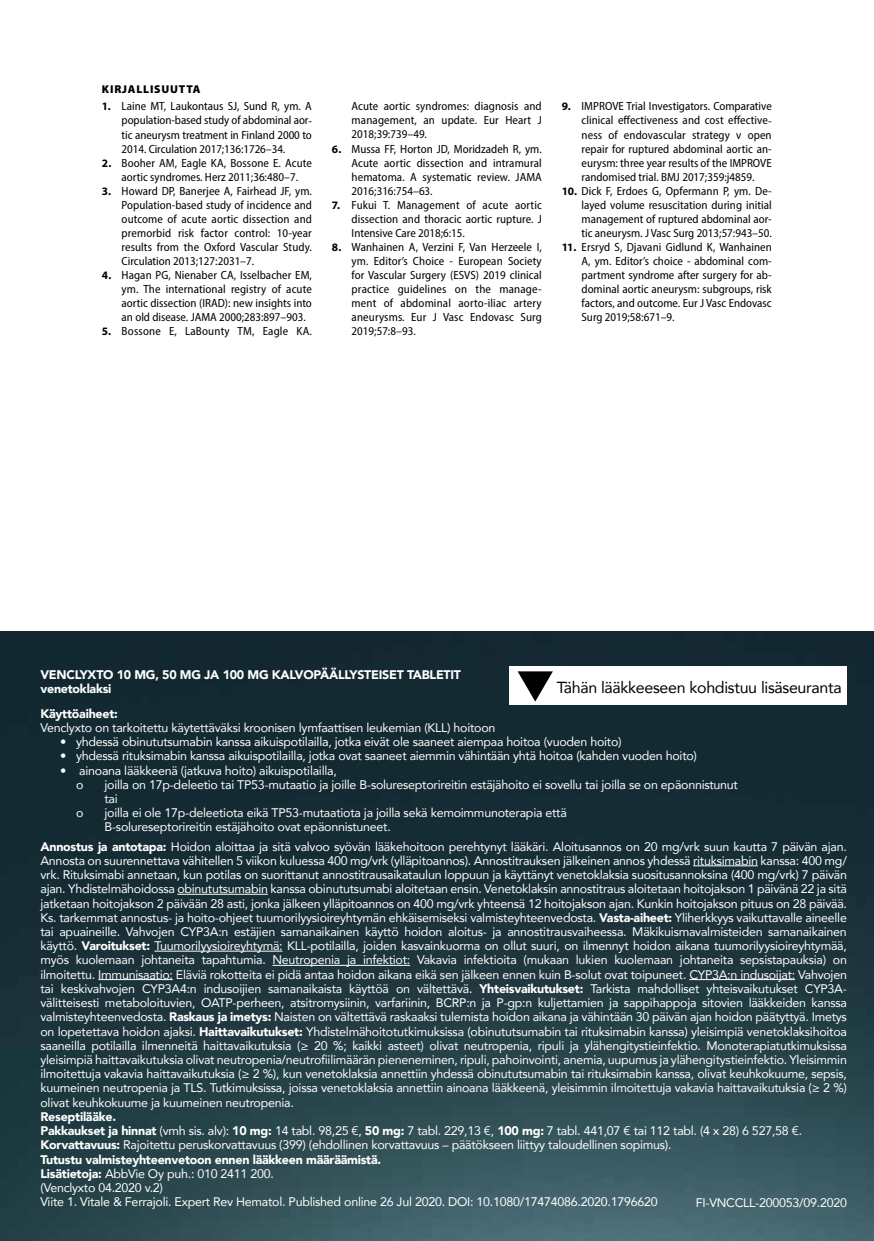
<style>
.page{position:relative;width:874px;height:1241px;background:#fff}
.page>*{position:absolute;margin:0;border:0;box-sizing:border-box;transform-origin:0 0}
.t1{font:15.92px "Avenir";letter-spacing:-.02em;color:#000}
.t2{font:12.42px/14.2px "Avenir";letter-spacing:-.02em;color:#fff}
.t3{font:900 12.42px/14.2px "Avenir";letter-spacing:-.02em;color:#fff}
.t4{font:semi-condensed 11.9px/14px "Myriad Pro";color:#000;text-align:justify}
.t5{font:900 11.38px "Myriad Pro";letter-spacing:.07em;color:#000}
.s1{font-weight:700;font-stretch:normal;font-size:11.38px}
.s2{font-weight:900}
</style>
<div class="page">
<img style="left:0;top:632px;width:873px;height:608px">
<hr style="left:692px;top:865px;width:65px;height:1px;background:#fff">
<hr style="left:177px;top:893px;width:91px;height:1px;background:#fff">
<hr style="left:154px;top:950px;width:128px;height:1px;background:#fff">
<hr style="left:272px;top:964px;width:138px;height:1px;background:#fff">
<hr style="left:98px;top:979px;width:75px;height:1px;background:#fff">
<hr style="left:689px;top:979px;width:105px;height:1px;background:#fff">
<div style="left:509px;top:666px;width:337px;height:38px;background:#fff"></div>
<svg style="left:517px;top:671px;width:35px;height:30px"></svg>
<p class="t5" style="left:102px;top:81px;width:100px">KIRJALLISUUTTA</p>
<p class="t4" style="left:122px;top:99px;width:192px;text-indent:-20px"><span class="s1">1.</span> Laine MT, Laukontaus SJ, Sund R, ym. A population-based study of abdominal aor&shy;tic aneurysm treatment in Finland 2000 to 2014. Circulation 2017;136:1726–34.</p>
<p class="t4" style="left:102px;top:155px;width:211px;text-align:center"><span class="s1">2.</span> Booher AM, Eagle KA, Bossone E. Acute aortic syndromes. Herz 2011;36:480–7.</p>
<p class="t4" style="left:122px;top:183px;width:192px;text-indent:-20px"><span class="s1">3.</span> Howard DP, Banerjee A, Fairhead JF, ym.<br>Population-based study of incidence and outcome of acute aortic dissection and premorbid risk factor control: 10-year results from the Oxford Vascular Study.<br>Circulation 2013;127:2031–7.</p>
<p class="t4" style="left:122px;top:267px;width:192px;text-indent:-20px"><span class="s1">4.</span> Hagan PG, Nienaber CA, Isselbacher EM, ym. The international registry of acute aortic dissection (IRAD): new insights into an old disease. JAMA 2000;283:897–903.</p>
<p class="t4" style="left:102px;top:323px;width:211px"><span class="s1">5.</span> Bossone E, LaBounty TM, Eagle KA.</p>
<p class="t4" style="left:351px;top:99px;width:192px">Acute aortic syndromes: diagnosis and management, an update. Eur Heart J 2018;39:739–49.</p>
<p class="t4" style="left:351px;top:141px;width:192px;text-indent:-20px"><span class="s1">6.</span> Mussa FF, Horton JD, Moridzadeh R, ym.<br>Acute aortic dissection and intramural hematoma. A systematic review. JAMA 2016;316:754–63.</p>
<p class="t4" style="left:351px;top:197px;width:192px;text-indent:-20px"><span class="s1">7.</span> Fukui T. Management of acute aortic dissection and thoracic aortic rupture. J Intensive Care 2018;6:15.</p>
<p class="t4" style="left:351px;top:239px;width:192px;text-indent:-20px"><span class="s1">8.</span> Wanhainen A, Verzini F, Van Herzeele I, ym. Editor’s Choice - European Society for Vascular Surgery (ESVS) 2019 clinical practice guidelines on the manage&shy;ment of abdominal aorto-iliac artery aneurysms. Eur J Vasc Endovasc Surg 2019;57:8–93.</p>
<p class="t4" style="left:581px;top:99px;width:192px;text-indent:-20px"><span class="s1">9.</span> IMPROVE Trial Investigators. Comparative clinical effectiveness and cost effective&shy;ness of endovascular strategy v open repair for ruptured abdominal aortic an&shy;eurysm: three year results of the IMPROVE randomised trial. BMJ 2017;359:j4859.</p>
<p class="t4" style="left:581px;top:183px;width:192px;text-indent:-20px"><span class="s1">10.</span> Dick F, Erdoes G, Opfermann P, ym. De&shy;layed volume resuscitation during initial management of ruptured abdominal aor&shy;tic aneurysm. J Vasc Surg 2013;57:943–50.</p>
<p class="t4" style="left:581px;top:239px;width:192px;text-indent:-20px"><span class="s1">11.</span> Ersryd S, Djavani Gidlund K, Wanhainen A, ym. Editor’s choice - abdominal com&shy;partment syndrome after surgery for ab&shy;dominal aortic aneurysm: subgroups, risk factors, and outcome. Eur J Vasc Endovasc Surg 2019;58:671–9.</p>
<p class="t3" style="left:40px;top:667px;width:422px">VENCLYXTO 10 MG, 50 MG JA 100 MG KALVOPÄÄLLYSTEISET TABLETIT venetoklaksi</p>
<p class="t3" style="left:40px;top:705px;width:79px">Käyttöaiheet:</p>
<p class="t2" style="left:40px;top:720px;width:456px">Venclyxto on tarkoitettu käytettäväksi kroonisen lymfaattisen leukemian (KLL) hoitoon</p>
<p class="t2" style="left:60px;top:734px;width:563px">• yhdessä obinututsumabin kanssa aikuispotilailla, jotka eivät ole saaneet aiempaa hoitoa (vuoden hoito)</p>
<p class="t2" style="left:60px;top:748px;width:638px">• yhdessä rituksimabin kanssa aikuispotilailla, jotka ovat saaneet aiemmin vähintään yhtä hoitoa (kahden vuoden hoito)</p>
<p class="t2" style="left:76px;top:762px;width:262px;text-indent:-16px">• ainoana lääkkeenä (jatkuva hoito) aikuispotilailla, o</p>
<p class="t1" style="left:556px;top:674px;width:286px">Tähän lääkkeeseen kohdistuu lisäseuranta</p>
<p class="t2" style="left:104px;top:776px;width:634px">joilla on 17p-deleetio tai TP53-mutaatio ja joille B-solureseptorireitin estäjähoito ei sovellu tai joilla se on epäonnistunut tai</p>
<p class="t2" style="left:76px;top:805px;width:9px">o</p>
<p class="t2" style="left:104px;top:805px;width:463px">joilla ei ole 17p-deleetiota eikä TP53-mutaatiota ja joilla sekä kemoimmunoterapia että<br>B-solureseptorireitin estäjähoito ovat epäonnistuneet.</p>
<p class="t2" style="left:40px;top:838px;width:807px;text-align:justify"><span class="s2">Annostus ja antotapa:</span> Hoidon aloittaa ja sitä valvoo syövän lääkehoitoon perehtynyt lääkäri. Aloitusannos on 20 mg/vrk suun kautta 7 päivän ajan.<br>Annosta on suurennettava vähitellen 5 viikon kuluessa 400 mg/vrk (ylläpitoannos). Annostitrauksen jälkeinen annos yhdessä rituksimabin kanssa: 400 mg/ vrk. Rituksimabi annetaan, kun potilas on suorittanut annostitrausaikataulun loppuun ja käyttänyt venetoklaksia suositusannoksina (400 mg/vrk) 7 päivän ajan. Yhdistelmähoidossa obinututsumabin kanssa obinututsumabi aloitetaan ensin. Venetoklaksin annostitraus aloitetaan hoitojakson 1 päivänä 22 ja sitä jatketaan hoitojakson 2 päivään 28 asti, jonka jälkeen ylläpitoannos on 400 mg/vrk yhteensä 12 hoitojakson ajan. Kunkin hoitojakson pituus on 28 päivää.<br>Ks. tarkemmat annostus- ja hoito-ohjeet tuumorilyysioireyhtymän ehkäisemiseksi valmisteyhteenvedosta. <span class="s2">Vasta-aiheet:</span> Yliherkkyys vaikuttavalle aineelle tai apuaineille. Vahvojen CYP3A:n estäjien samanaikainen käyttö hoidon aloitus- ja annostitrausvaiheessa. Mäkikuismavalmisteiden samanaikainen käyttö. <span class="s2">Varoitukset:</span> Tuumorilyysioireyhtymä: KLL-potilailla, joiden kasvainkuorma on ollut suuri, on ilmennyt hoidon aikana tuumorilyysioireyhtymää, myös kuolemaan johtaneita tapahtumia. Neutropenia ja infektiot: Vakavia infektioita (mukaan lukien kuolemaan johtaneita sepsistapauksia) on ilmoitettu. Immunisaatio: Eläviä rokotteita ei pidä antaa hoidon aikana eikä sen jälkeen ennen kuin B-solut ovat toipuneet. CYP3A:n indusoijat: Vahvojen tai keskivahvojen CYP3A4:n indusoijien samanaikaista käyttöä on vältettävä. <span class="s2">Yhteisvaikutukset:</span> Tarkista mahdolliset yhteisvaikutukset CYP3A&shy;välitteisesti metaboloituvien, OATP-perheen, atsitromysiinin, varfariinin, BCRP:n ja P-gp:n kuljettamien ja sappihappoja sitovien lääkkeiden kanssa valmisteyhteenvedosta. <span class="s2">Raskaus ja imetys:</span> Naisten on vältettävä raskaaksi tulemista hoidon aikana ja vähintään 30 päivän ajan hoidon päätyttyä. Imetys on lopetettava hoidon ajaksi. <span class="s2">Haittavaikutukset:</span> Yhdistelmähoitotutkimuksissa (obinututsumabin tai rituksimabin kanssa) yleisimpiä venetoklaksihoitoa saaneilla potilailla ilmenneitä haittavaikutuksia (≥ 20 %; kaikki asteet) olivat neutropenia, ripuli ja ylähengitystieinfektio. Monoterapiatutkimuksissa yleisimpiä haittavaikutuksia olivat neutropenia/neutrofiilimäärän pieneneminen, ripuli, pahoinvointi, anemia, uupumus ja ylähengitystieinfektio. Yleisimmin ilmoitettuja vakavia haittavaikutuksia (≥ 2 %), kun venetoklaksia annettiin yhdessä obinututsumabin tai rituksimabin kanssa, olivat keuhkokuume, sepsis, kuumeinen neutropenia ja TLS. Tutkimuksissa, joissa venetoklaksia annettiin ainoana lääkkeenä, yleisimmin ilmoitettuja vakavia haittavaikutuksia (≥ 2 %) olivat keuhkokuume ja kuumeinen neutropenia.</p>
<p class="t2" style="left:40px;top:1108px;width:762px"><span class="s2">Reseptilääke.<br>Pakkaukset ja hinnat</span> (vmh sis. alv): <span class="s2">10 mg:</span> 14 tabl. 98,25 €, <span class="s2">50 mg:</span> 7 tabl. 229,13 €, <span class="s2">100 mg:</span> 7 tabl. 441,07 € tai 112 tabl. (4 x 28) 6 527,58 €.<br><span class="s2">Korvattavuus:</span> Rajoitettu peruskorvattavuus (399) (ehdollinen korvattavuus – päätökseen liittyy taloudellinen sopimus).<br><span class="s2">Tutustu valmisteyhteenvetoon ennen lääkkeen määräämistä.<br>Lisätietoja:</span> AbbVie Oy puh.: 010 2411 200.<br>(Venclyxto 04.2020 v.2)<br>Viite 1. Vitale &amp; Ferrajoli. Expert Rev Hematol. Published online 26 Jul 2020. DOI: 10.1080/17474086.2020.1796620</p>
<p class="t2" style="left:695px;top:1194px;width:152px">FI-VNCCLL-200053/09.2020</p>
</div>
